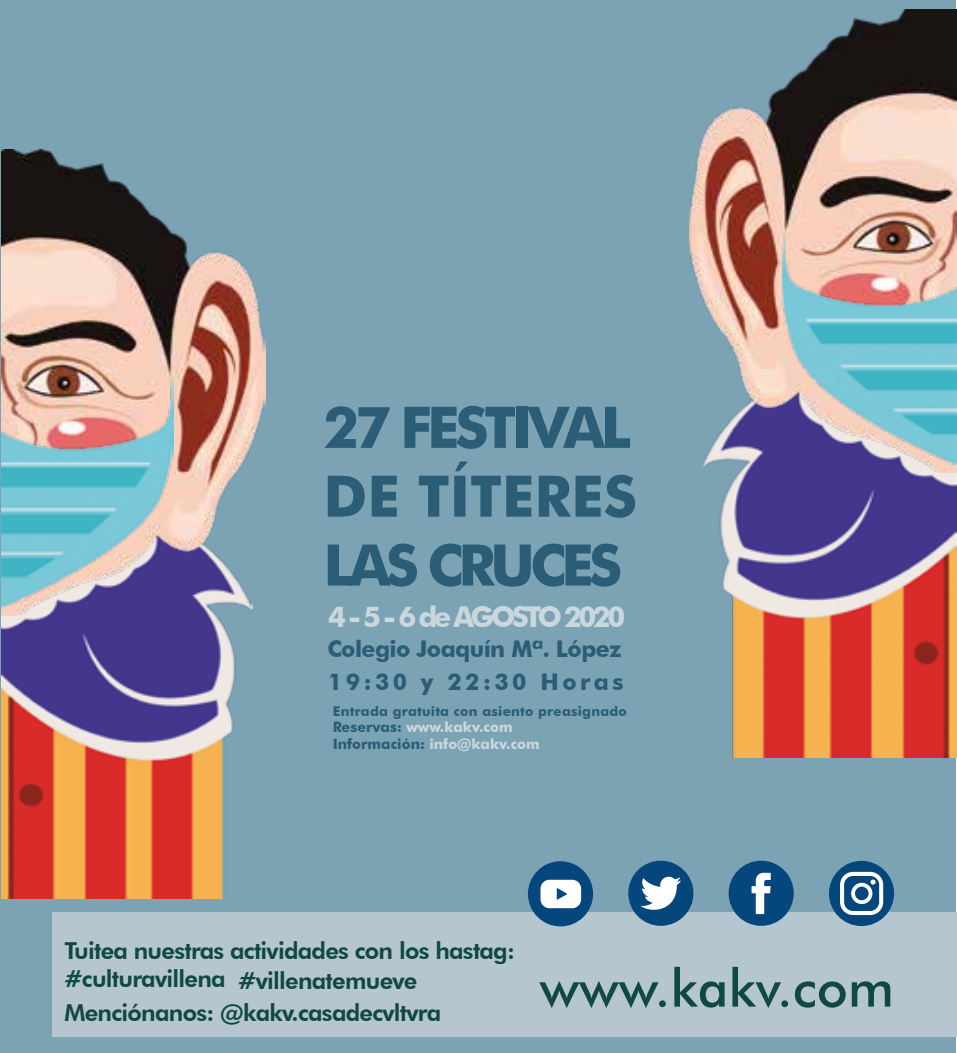
<style>
.page{position:relative;width:957px;height:1053px;background:#fff}
.page>*{position:absolute;margin:0;border:0;box-sizing:border-box;transform-origin:0 0}
.t1{font:700 57.25px/68.8px "Futura BT";letter-spacing:-.075em;color:#2b5d76;text-align:justify}
.t2{font:500 52.5px "Futura BT";letter-spacing:.005em;color:#104844}
.t3{font:700 28.75px "Futura BT";letter-spacing:-.12em;color:#cad8de}
.t4{font:800 23.25px/29.5px "Futura BT";letter-spacing:-.03em;color:#104844}
.t5{font:700 23px/32.8px "Futura BT";letter-spacing:-.025em;color:#2b5d76}
.t6{font:700 14.25px/17.2px "Futura BT";color:#cad8de}
.t7{font:700 13.5px "Futura BT";letter-spacing:.02em;color:#2b5d76}
.s1{color:#2b5d76}
</style>
<div class="page">
<div style="left:0;top:0;width:956px;height:1052px;background:#7ba3b4"></div>
<img style="left:2px;top:615px;width:250px;height:283px">
<img style="left:2px;top:150px;width:264px;height:465px">
<img style="left:2px;top:374px;width:172px;height:234px">
<img style="left:703px;top:472px;width:254px;height:285px">
<img style="left:689px;top:9px;width:268px;height:463px">
<img style="left:782px;top:230px;width:175px;height:236px">
<div style="left:52px;top:911px;width:905px;height:125px;background:#b5c6d1"></div>
<div style="left:528px;top:861px;width:65px;height:65px;background:#05477d;border-radius:50%"></div>
<svg style="left:540px;top:879px;width:41px;height:29px"></svg>
<div style="left:628px;top:860px;width:65px;height:65px;background:#05477d;border-radius:50%"></div>
<svg style="left:640px;top:876px;width:41px;height:34px"></svg>
<div style="left:728px;top:860px;width:66px;height:65px;background:#05477d;border-radius:50%"></div>
<svg style="left:751px;top:872px;width:19px;height:42px"></svg>
<div style="left:829px;top:860px;width:65px;height:65px;background:#05477d;border-radius:50%"></div>
<svg style="left:840px;top:871px;width:43px;height:43px"></svg>
<h1 class="t1" style="left:323px;top:392px;width:315px">27 FESTIVAL DE TÍTERES LAS CRUCES</h1>
<p class="t3" style="left:328px;top:599px;width:299px">4 - 5 - 6 de AGOSTO 2020</p>
<p class="t5" style="left:327px;top:632px;width:298px">Colegio Joaquín Mª. López<br>19:30 y 22:30 Horas</p>
<p class="t7" style="left:333px;top:703px;width:296px">Entrada gratuita con asiento preasignado</p>
<p class="t6" style="left:333px;top:718px;width:209px"><span class="s1">Reservas:</span> www.kakv.com<br><span class="s1">Información:</span> info@kakv.com</p>
<p class="t4" style="left:64px;top:935px;width:452px">Tuitea nuestras actividades con los hastag: #culturavillena #villenatemueve</p>
<p class="t4" style="left:64px;top:997px;width:378px">Menciónanos: @kakv.casadecvltvra</p>
<h2 class="t2" style="left:539px;top:955px;width:356px">www.kakv.com</h2>
</div>
